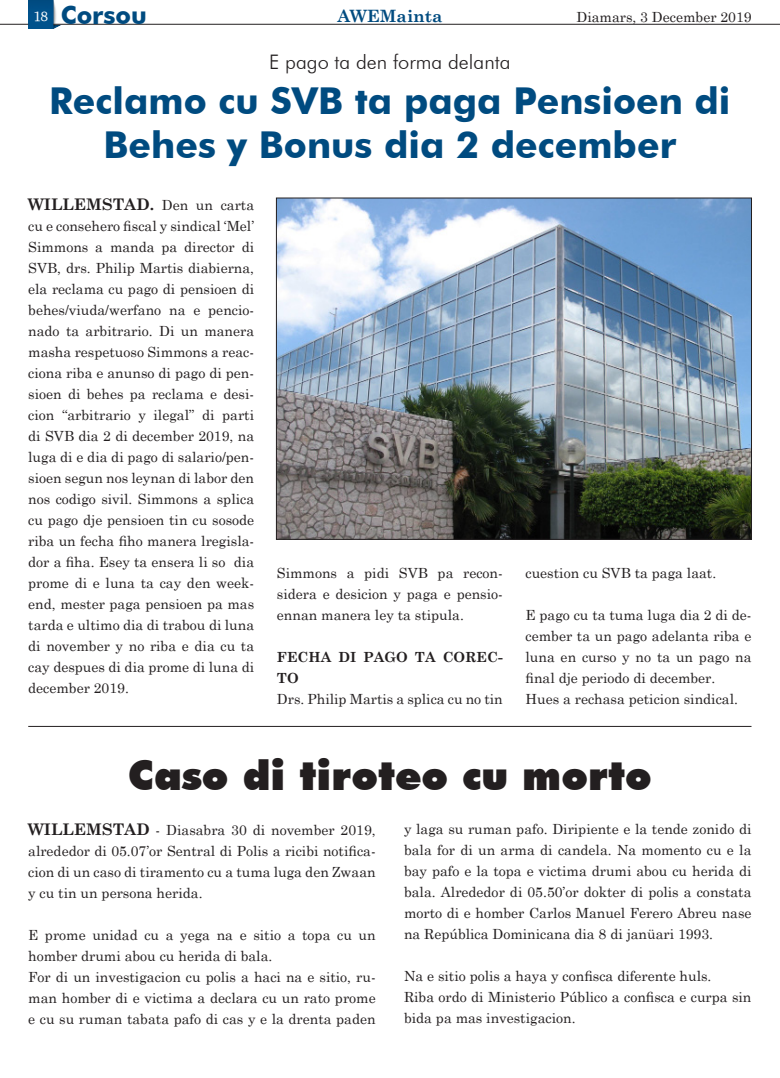
<style>
.page{position:relative;width:780px;height:1078px;background:#fff}
.page>*{position:absolute;margin:0;border:0;box-sizing:border-box;transform-origin:0 0}
.No_Spacing{font:900 41px "Futura BT";color:#231f20}
.No_Spacing-2{font:700 37px/44.4px "Futura BT";color:#004b80;text-align:center}
.Body_Text_14{font:700 25px "Futura BT";color:#004b80}
.No_Spacing-3{font:300 20px "Futura BT";color:#231f20}
.Body_Text_14-2{font:700 17px "Century Schoolbook";color:#004b80}
.Body_Text_14-3{font:700 16px "Century Schoolbook";color:#231f20}
.Body_Text_14-4{font:14px/21px "Century Schoolbook";color:#231f20;text-align:justify}
.Body_Text_14-5{font:700 14px/21px "Century Schoolbook";color:#231f20}
.t1{font:14px "Charter ITCTT";color:#fff}
.s1{font-weight:400;font-size:14px}
.s2{font-weight:700;font-size:16px}
</style>
<div class="page">
<img style="left:28px;top:0;width:33px;height:28px">
<svg style="left:0;top:24px;width:28px;height:1px"></svg>
<hr style="left:53px;top:24px;width:727px;height:1px;background:#231f20">
<img style="left:278px;top:200px;width:471px;height:337px">
<div style="left:276px;top:198px;width:475px;height:341px;border:1px solid #231f20"></div>
<hr style="left:28px;top:725px;width:723px;height:1px;background:#231f20">
<p class="t1" style="left:33px;top:7px;width:16px">18</p>
<p class="Body_Text_14" style="left:61px;top:-1px;width:87px">Corsou</p>
<p class="Body_Text_14-2" style="left:337px;top:3px;width:107px">AWEMainta</p>
<p class="Body_Text_14-4" style="left:576px;top:5px;width:177px">Diamars, 3 December 2019</p>
<p class="No_Spacing-3" style="left:269px;top:50px;width:243px">E pago ta den forma delanta</p>
<p class="No_Spacing-2" style="left:49px;top:78px;width:682px">Reclamo cu SVB ta paga Pensioen di<br>Behes y Bonus dia 2 december</p>
<p class="Body_Text_14-3" style="left:28px;top:192px;width:227px">WILLEMSTAD. <span class="s1">Den un carta</span></p>
<p class="Body_Text_14-4" style="left:28px;top:214px;width:227px">cu e consehero fiscal y sindical ‘Mel’ Simmons a manda pa director di SVB, drs. Philip Martis diabierna, ela reclama cu pago di pensioen di behes/viuda/werfano na e pencio&shy;nado ta arbitrario. Di un manera masha respetuoso Simmons a reac&shy;ciona riba e anunso di pago di pen&shy;sioen di behes pa reclama e desi&shy;cion “arbitrario y ilegal” di parti di SVB dia 2 di december 2019, na luga di e dia di pago di salario/pen&shy;sioen segun nos leynan di labor den nos codigo sivil. Simmons a splica cu pago dje pensioen tin cu sosode riba un fecha fiho manera lregisla&shy;dor a fiha. Esey ta ensera li so dia prome di e luna ta cay den week&shy;end, mester paga pensioen pa mas tarda e ultimo dia di trabou di luna di november y no riba e dia cu ta cay despues di dia prome di luna di december 2019.</p>
<p class="Body_Text_14-4" style="left:277px;top:561px;width:227px">Simmons a pidi SVB pa recon&shy;sidera e desicion y paga e pensio&shy;ennan manera ley ta stipula.</p>
<p class="Body_Text_14-5" style="left:277px;top:646px;width:227px">FECHA DI PAGO TA COREC-<br>TO</p>
<p class="Body_Text_14-4" style="left:277px;top:687px;width:227px">Drs. Philip Martis a splica cu no tin</p>
<p class="Body_Text_14-4" style="left:525px;top:561px;width:192px">cuestion cu SVB ta paga laat.</p>
<p class="Body_Text_14-4" style="left:525px;top:603px;width:227px">E pago cu ta tuma luga dia 2 di de&shy;cember ta un pago adelanta riba e luna en curso y no ta un pago na final dje periodo di december.</p>
<p class="Body_Text_14-4" style="left:525px;top:687px;width:214px">Hues a rechasa peticion sindical.</p>
<p class="No_Spacing" style="left:128px;top:750px;width:525px">Caso di tiroteo cu morto</p>
<p class="Body_Text_14-4" style="left:28px;top:818px;width:349px"><span class="s2">WILLEMSTAD</span> - Diasabra 30 di november 2019, alrededor di 05.07’or Sentral di Polis a ricibi notifica&shy;cion di un caso di tiramento cu a tuma luga den Zwaan y cu tin un persona herida.</p>
<p class="Body_Text_14-4" style="left:28px;top:923px;width:349px">E prome unidad cu a yega na e sitio a topa cu un homber drumi abou cu herida di bala.</p>
<p class="Body_Text_14-4" style="left:28px;top:965px;width:349px">For di un investigacion cu polis a haci na e sitio, ru&shy;man homber di e victima a declara cu un rato prome e cu su ruman tabata pafo di cas y e la drenta paden</p>
<p class="Body_Text_14-4" style="left:404px;top:816px;width:349px">y laga su ruman pafo. Diripiente e la tende zonido di bala for di un arma di candela. Na momento cu e la bay pafo e la topa e victima drumi abou cu herida di bala. Alrededor di 05.50’or dokter di polis a constata morto di e homber Carlos Manuel Ferero Abreu nase na República Dominicana dia 8 di janüari 1993.</p>
<p class="Body_Text_14-4" style="left:404px;top:963px;width:309px">Na e sitio polis a haya y confisca diferente huls.</p>
<p class="Body_Text_14-4" style="left:404px;top:984px;width:349px">Riba ordo di Ministerio Público a confisca e curpa sin bida pa mas investigacion.</p>
</div>
